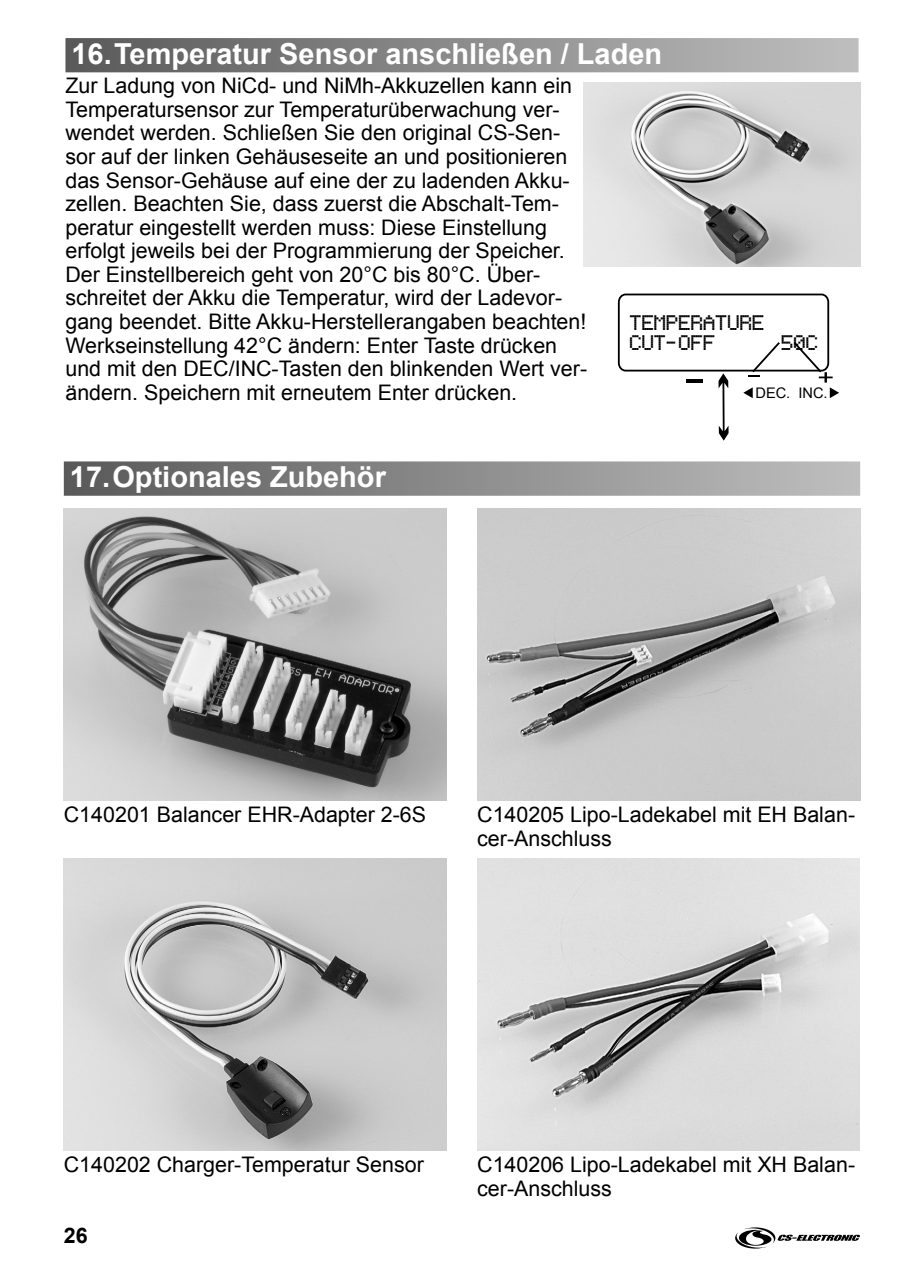
<style>
.page{position:relative;width:921px;height:1276px;background:#fff}
.page>*{position:absolute;margin:0;border:0;box-sizing:border-box;transform-origin:0 0}
.t1{font:700 29px "Arial";color:#fff}
.t2{font:21.5px/23.5px "Arial";color:#000}
.t3{font:700 21.5px "Arial";color:#000}
.t4{font:17.25px/20.2px "Nine Pin";letter-spacing:.065em;color:#000}
.t5{font:14.5px "Arial";color:#000}
</style>
<div class="page">
<svg style="left:735px;top:1227px;width:125px;height:21px"></svg>
<div style="left:65px;top:38px;width:793px;height:34px;background:linear-gradient(to right,#595959,#bfbfbf)"></div>
<img style="left:583px;top:82px;width:277px;height:184px">
<img style="left:64px;top:509px;width:382px;height:291px">
<img style="left:64px;top:859px;width:382px;height:291px">
<img style="left:477px;top:509px;width:383px;height:291px">
<img style="left:477px;top:859px;width:382px;height:291px">
<div style="left:64px;top:461px;width:796px;height:35px;background:linear-gradient(to right,#595959,#bfbfbf)"></div>
<svg style="left:743px;top:387px;width:9px;height:11px"></svg>
<div style="left:617px;top:293px;width:212px;height:78px;border:2px solid #000;border-radius:7px"></div>
<svg style="left:791px;top:340px;width:47px;height:58px"></svg>
<svg style="left:748px;top:342px;width:33px;height:35px"></svg>
<hr style="left:686px;top:379px;width:16px;height:4px;background:#000">
<svg style="left:718px;top:373px;width:10px;height:68px"></svg>
<h1 class="t1" style="left:71px;top:34px;width:592px">16.Temperatur Sensor anschließen / Laden</h1>
<p class="t2" style="left:65px;top:74px;width:523px">Zur Ladung von NiCd- und NiMh-Akkuzellen kann ein Temperatursensor zur Temperaturüberwachung ver&shy;wendet werden. Schließen Sie den original CS-Sen&shy;sor auf der linken Gehäuseseite an und positionieren das Sensor-Gehäuse auf eine der zu ladenden Akku&shy;zellen. Beachten Sie, dass zuerst die Abschalt-Tem&shy;peratur eingestellt werden muss: Diese Einstellung erfolgt jeweils bei der Programmierung der Speicher.<br>Der Einstellbereich geht von 20°C bis 80°C. Über&shy;schreitet der Akku die Temperatur, wird der Ladevor&shy;gang beendet. Bitte Akku-Herstellerangaben beachten!<br>Werkseinstellung 42°C ändern: Enter Taste drücken und mit den DEC/INC-Tasten den blinkenden Wert ver&shy;ändern. Speichern mit erneutem Enter drücken.</p>
<p class="t4" style="left:630px;top:313px;width:135px">TEMPERATURE<br>CUT-OFF</p>
<p class="t4" style="left:781px;top:334px;width:37px">50C</p>
<p class="t5" style="left:755px;top:383px;width:74px">DEC. INC.</p>
<h1 class="t1" style="left:70px;top:458px;width:317px">17.Optionales Zubehör</h1>
<p class="t2" style="left:64px;top:803px;width:364px">C140201 Balancer EHR-Adapter 2-6S</p>
<p class="t2" style="left:477px;top:803px;width:379px">C140205 Lipo-Ladekabel mit EH Balan&shy;cer-Anschluss</p>
<p class="t2" style="left:64px;top:1153px;width:361px">C140202 Charger-Temperatur Sensor</p>
<p class="t2" style="left:477px;top:1153px;width:379px">C140206 Lipo-Ladekabel mit XH Balan&shy;cer-Anschluss</p>
<p class="t3" style="left:64px;top:1221px;width:25px">26</p>
</div>
